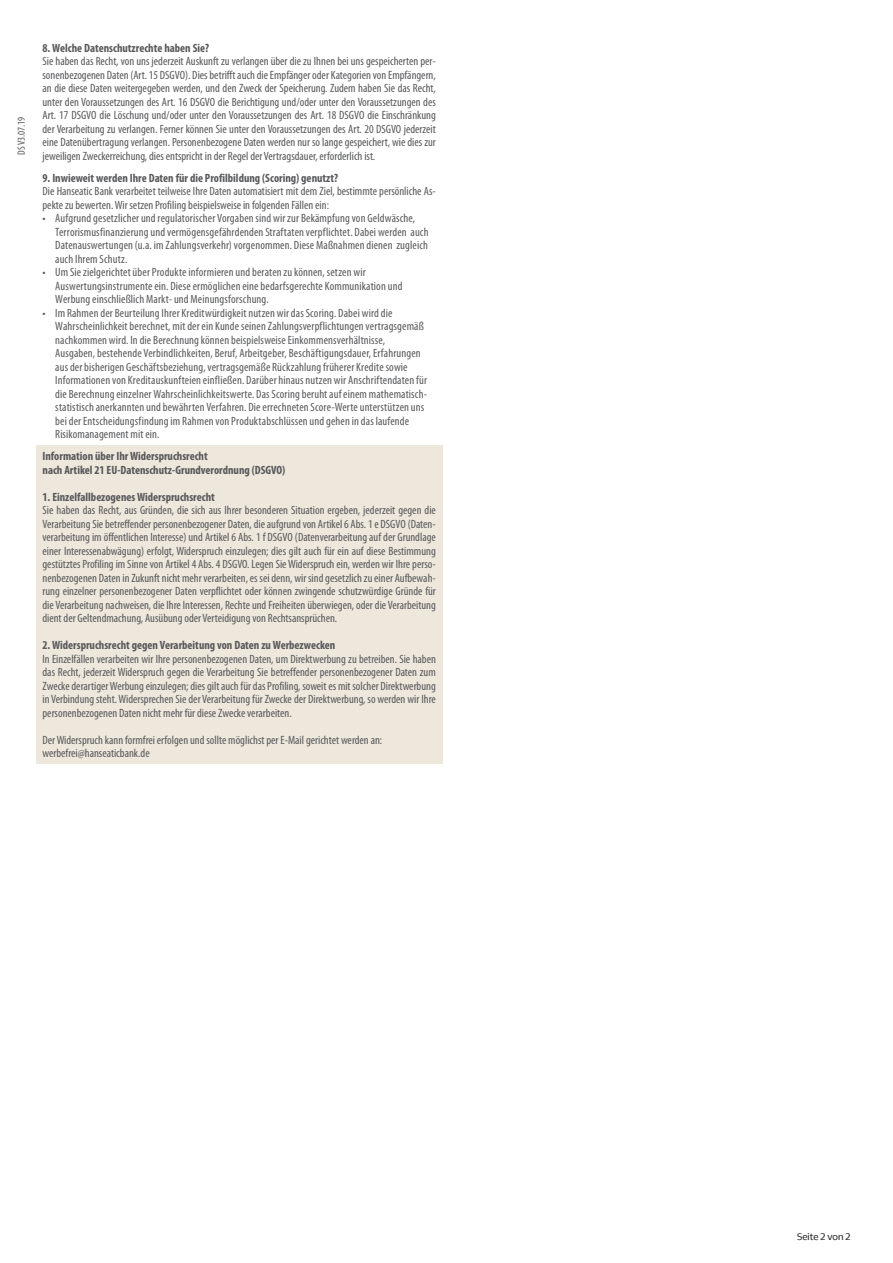
<style>
.page{position:relative;width:893px;height:1263px;background:#fff}
.page>*{position:absolute;margin:0;border:0;box-sizing:border-box;transform-origin:0 0}
.t1{font:condensed 12px/13.5px "Myriad Pro";letter-spacing:.01em;color:#57585a}
.t2{font:700 condensed 12px/13.5px "Myriad Pro";color:#57585a}
.t3{font:condensed 10.5px "Myriad Pro";color:#57585a}
.t4{font:10.5px "Duplicate Sans Office";color:#231f20}
</style>
<div class="page">
<div style="left:36px;top:445px;width:406px;height:318px;background:#ede7dc"></div>
<p class="t3" style="left:15px;top:155px;width:40px;rotate:-90deg">DS V3.07.19</p>
<p class="t2" style="left:43px;top:41px;width:168px">8. Welche Datenschutzrechte haben Sie?</p>
<p class="t1" style="left:43px;top:54px;width:395px;text-align:justify">Sie haben das Recht, von uns jederzeit Auskunft zu verlangen über die zu Ihnen bei uns gespeicherten per&shy;sonenbezogenen Daten (Art. 15 DSGVO). Dies betrifft auch die Empfänger oder Kategorien von Empfängern, an die diese Daten weitergegeben werden, und den Zweck der Speicherung. Zudem haben Sie das Recht, unter den Voraussetzungen des Art. 16 DSGVO die Berichtigung und/oder unter den Voraussetzungen des Art. 17 DSGVO die Löschung und/oder unter den Voraussetzungen des Art. 18 DSGVO die Einschränkung der Verarbeitung zu verlangen. Ferner können Sie unter den Voraussetzungen des Art. 20 DSGVO jederzeit eine Datenübertragung verlangen. Personenbezogene Daten werden nur so lange gespeichert, wie dies zur jeweiligen Zweckerreichung, dies entspricht in der Regel der Vertragsdauer, erforderlich ist.</p>
<p class="t2" style="left:43px;top:171px;width:297px">9. Inwieweit werden Ihre Daten für die Profilbildung (Scoring) genutzt?</p>
<p class="t1" style="left:43px;top:184px;width:395px">Die Hanseatic Bank verarbeitet teilweise Ihre Daten automatisiert mit dem Ziel, bestimmte persönliche As&shy;pekte zu bewerten. Wir setzen Profiling beispielsweise in folgenden Fällen ein:</p>
<p class="t1" style="left:55px;top:211px;width:375px;text-indent:-13px">• Aufgrund gesetzlicher und regulatorischer Vorgaben sind wir zur Bekämpfung von Geldwäsche, Terrorismusfinanzierung und vermögensgefährdenden Straftaten verpflichtet. Dabei werden auch Datenauswertungen (u.a. im Zahlungsverkehr) vorgenommen. Diese Maßnahmen dienen zugleich auch Ihrem Schutz.</p>
<p class="t1" style="left:55px;top:265px;width:349px;text-indent:-13px">• Um Sie zielgerichtet über Produkte informieren und beraten zu können, setzen wir<br>Auswertungsinstrumente ein. Diese ermöglichen eine bedarfsgerechte Kommunikation und<br>Werbung einschließlich Markt- und Meinungsforschung.</p>
<p class="t1" style="left:55px;top:306px;width:373px;text-indent:-13px">• Im Rahmen der Beurteilung Ihrer Kreditwürdigkeit nutzen wir das Scoring. Dabei wird die Wahrscheinlichkeit berechnet, mit der ein Kunde seinen Zahlungsverpflichtungen vertragsgemäß nachkommen wird. In die Berechnung können beispielsweise Einkommensverhältnisse, Ausgaben, bestehende Verbindlichkeiten, Beruf, Arbeitgeber, Beschäftigungsdauer, Erfahrungen aus der bisherigen Geschäftsbeziehung, vertragsgemäße Rückzahlung früherer Kredite sowie Informationen von Kreditauskunfteien einfließen. Darüber hinaus nutzen wir Anschriftendaten für die Berechnung einzelner Wahrscheinlichkeitswerte. Das Scoring beruht auf einem mathematisch&shy;statistisch anerkannten und bewährten Verfahren. Die errechneten Score-Werte unterstützen uns bei der Entscheidungsfindung im Rahmen von Produktabschlüssen und gehen in das laufende Risikomanagement mit ein.</p>
<p class="t2" style="left:43px;top:449px;width:244px">Information über Ihr Widerspruchsrecht<br>nach Artikel 21 EU-Datenschutz-Grundverordnung (DSGVO)</p>
<p class="t2" style="left:43px;top:490px;width:174px">1. Einzelfallbezogenes Widerspruchsrecht</p>
<p class="t1" style="left:43px;top:503px;width:395px;text-align:justify">Sie haben das Recht, aus Gründen, die sich aus Ihrer besonderen Situation ergeben, jederzeit gegen die Verarbeitung Sie betreffender personenbezogener Daten, die aufgrund von Artikel 6 Abs. 1 e DSGVO (Daten&shy;verarbeitung im öffentlichen Interesse) und Artikel 6 Abs. 1 f DSGVO (Datenverarbeitung auf der Grundlage einer Interessenabwägung) erfolgt, Widerspruch einzulegen; dies gilt auch für ein auf diese Bestimmung gestütztes Profiling im Sinne von Artikel 4 Abs. 4 DSGVO. Legen Sie Widerspruch ein, werden wir Ihre perso&shy;nenbezogenen Daten in Zukunft nicht mehr verarbeiten, es sei denn, wir sind gesetzlich zu einer Aufbewah&shy;rung einzelner personenbezogener Daten verpflichtet oder können zwingende schutzwürdige Gründe für die Verarbeitung nachweisen, die Ihre Interessen, Rechte und Freiheiten überwiegen, oder die Verarbeitung dient der Geltendmachung, Ausübung oder Verteidigung von Rechtsansprüchen.</p>
<p class="t2" style="left:43px;top:638px;width:294px">2. Widerspruchsrecht gegen Verarbeitung von Daten zu Werbezwecken</p>
<p class="t1" style="left:43px;top:652px;width:395px;text-align:justify">In Einzelfällen verarbeiten wir Ihre personenbezogenen Daten, um Direktwerbung zu betreiben. Sie haben das Recht, jederzeit Widerspruch gegen die Verarbeitung Sie betreffender personenbezogener Daten zum Zwecke derartiger Werbung einzulegen; dies gilt auch für das Profiling, soweit es mit solcher Direktwerbung in Verbindung steht. Widersprechen Sie der Verarbeitung für Zwecke der Direktwerbung, so werden wir Ihre personenbezogenen Daten nicht mehr für diese Zwecke verarbeiten.</p>
<p class="t1" style="left:43px;top:733px;width:341px">Der Widerspruch kann formfrei erfolgen und sollte möglichst per E-Mail gerichtet werden an: werbefrei@hanseaticbank.de</p>
<p class="t4" style="left:797px;top:1230px;width:55px">Seite 2 von 2</p>
</div>
